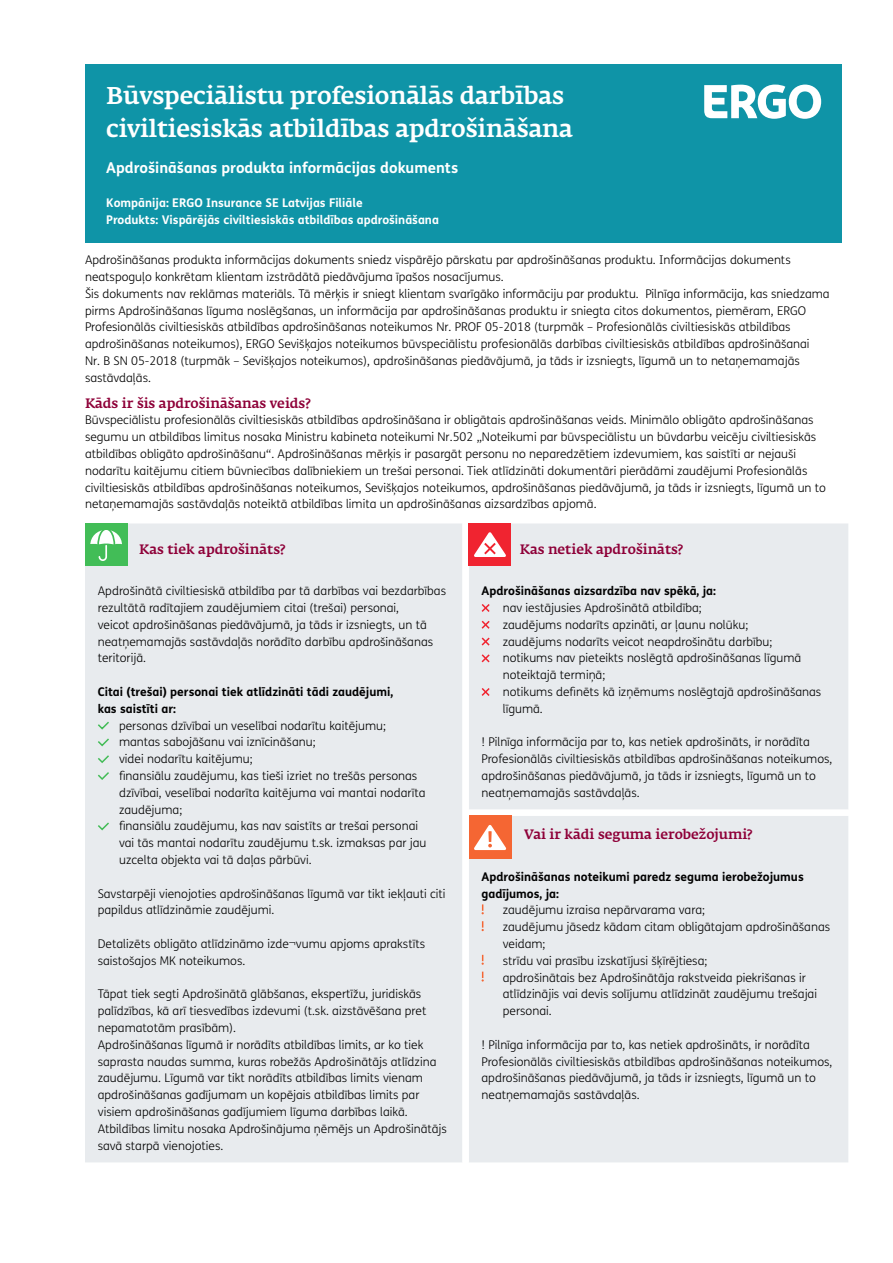
<style>
.page{position:relative;width:893px;height:1263px;background:#fff}
.page>*{position:absolute;margin:0;border:0;box-sizing:border-box;transform-origin:0 0}
.t1{font:500 24px/33.6px "Fedra Serif A Pro";letter-spacing:-.005em;color:#fff}
.t2{font:700 15px "FS Me";color:#fff}
.t3{font:500 13.5px "Fedra Serif A Pro";color:#8e0038}
.t4{font:300 12px/16.8px "FS Me";color:#000}
.t5{font:700 12px/16.8px "FS Me";color:#000}
.t6{font:700 12px/16.8px "FS Me";color:#fff}
</style>
<div class="page">
<div style="left:85px;top:523px;width:377px;height:639px;background:#e8ebee"></div>
<div style="left:468px;top:523px;width:380px;height:639px;background:#e8ebee"></div>
<div style="left:85px;top:523px;width:42px;height:43px;background:#42bd57"></div>
<svg style="left:90px;top:530px;width:32px;height:31px"></svg>
<div style="left:469px;top:523px;width:42px;height:43px;background:#f02430"></div>
<svg style="left:474px;top:532px;width:32px;height:25px"></svg>
<svg style="left:96px;top:720px;width:15px;height:11px"></svg>
<svg style="left:96px;top:737px;width:15px;height:10px"></svg>
<svg style="left:96px;top:754px;width:15px;height:10px"></svg>
<svg style="left:96px;top:770px;width:15px;height:11px"></svg>
<svg style="left:96px;top:821px;width:15px;height:10px"></svg>
<svg style="left:480px;top:602px;width:11px;height:28px"></svg>
<svg style="left:480px;top:636px;width:11px;height:11px"></svg>
<svg style="left:480px;top:653px;width:11px;height:11px"></svg>
<svg style="left:480px;top:686px;width:11px;height:12px"></svg>
<div style="left:469px;top:816px;width:42px;height:43px;background:#f56633"></div>
<svg style="left:474px;top:825px;width:32px;height:25px"></svg>
<svg style="left:482px;top:904px;width:2px;height:10px"></svg>
<svg style="left:482px;top:921px;width:2px;height:10px"></svg>
<svg style="left:482px;top:955px;width:2px;height:10px"></svg>
<svg style="left:482px;top:972px;width:2px;height:9px"></svg>
<div style="left:85px;top:64px;width:757px;height:178px;background:#0f94a7"></div>
<svg style="left:704px;top:85px;width:118px;height:34px"></svg>
<h1 class="t1" style="left:106px;top:79px;width:468px">Būvspeciālistu profesionālās darbības civiltiesiskās atbildības apdrošināšana</h1>
<p class="t2" style="left:106px;top:156px;width:353px">Apdrošināšanas produkta informācijas dokuments</p>
<p class="t6" style="left:106px;top:194px;width:334px">Kompānija: ERGO Insurance SE Latvijas Filiāle<br>Produkts: Vispārējās civiltiesiskās atbildības apdrošināšana</p>
<p class="t4" style="left:85px;top:251px;width:746px">Apdrošināšanas produkta informācijas dokuments sniedz vispārējo pārskatu par apdrošināšanas produktu. Informācijas dokuments neatspoguļo konkrētam klientam izstrādātā piedāvājuma īpašos nosacījumus.<br>Šis dokuments nav reklāmas materiāls. Tā mērķis ir sniegt klientam svarīgāko informāciju par produktu. Pilnīga informācija, kas sniedzama pirms Apdrošināšanas līguma noslēgšanas, un informācija par apdrošināšanas produktu ir sniegta citos dokumentos, piemēram, ERGO Profesionālās civiltiesiskās atbildības apdrošināšanas noteikumos Nr. PROF 05-2018 (turpmāk – Profesionālās civiltiesiskās atbildības apdrošināšanas noteikumos), ERGO Sevišķajos noteikumos būvspeciālistu profesionālās darbības civiltiesiskās atbildības apdrošināšanai<br>Nr. B SN 05-2018 (turpmāk – Sevišķajos noteikumos), apdrošināšanas piedāvājumā, ja tāds ir izsniegts, līgumā un to netaņemamajās sastāvdaļās.</p>
<p class="t3" style="left:85px;top:395px;width:227px">Kāds ir šis apdrošināšanas veids?</p>
<p class="t4" style="left:85px;top:411px;width:742px">Būvspeciālistu profesionālās civiltiesiskās atbildības apdrošināšana ir obligātais apdrošināšanas veids. Minimālo obligāto apdrošināšanas segumu un atbildības limitus nosaka Ministru kabineta noteikumi Nr.502 „Noteikumi par būvspeciālistu un būvdarbu veicēju civiltiesiskās atbildības obligāto apdrošināšanu“. Apdrošināšanas mērķis ir pasargāt personu no neparedzētiem izdevumiem, kas saistīti ar nejauši nodarītu kaitējumu citiem būvniecības dalībniekiem un trešai personai. Tiek atlīdzināti dokumentāri pierādāmi zaudējumi Profesionālās civiltiesiskās atbildības apdrošināšanas noteikumos, Sevišķajos noteikumos, apdrošināšanas piedāvājumā, ja tāds ir izsniegts, līgumā un to netaņemamajās sastāvdaļās noteiktā atbildības limita un apdrošināšanas aizsardzības apjomā.</p>
<p class="t3" style="left:139px;top:541px;width:147px">Kas tiek apdrošināts?</p>
<p class="t3" style="left:520px;top:541px;width:165px">Kas netiek apdrošināts?</p>
<p class="t4" style="left:98px;top:582px;width:350px">Apdrošinātā civiltiesiskā atbildība par tā darbības vai bezdarbības rezultātā radītajiem zaudējumiem citai (trešai) personai,<br>veicot apdrošināšanas piedāvājumā, ja tāds ir izsniegts, un tā neatņemamajās sastāvdaļās norādīto darbību apdrošināšanas teritorijā.</p>
<p class="t5" style="left:98px;top:683px;width:297px">Citai (trešai) personai tiek atlīdzināti tādi zaudējumi, kas saistīti ar:</p>
<p class="t4" style="left:119px;top:717px;width:309px">personas dzīvībai un veselībai nodarītu kaitējumu; mantas sabojāšanu vai iznīcināšanu;<br>videi nodarītu kaitējumu;<br>finansiālu zaudējumu, kas tieši izriet no trešās personas dzīvībai, veselībai nodarīta kaitējuma vai mantai nodarīta zaudējuma;<br>finansiālu zaudējumu, kas nav saistīts ar trešai personai vai tās mantai nodarītu zaudējumu t.sk. izmaksas par jau uzcelta objekta vai tā daļas pārbūvi.</p>
<p class="t4" style="left:98px;top:885px;width:349px">Savstarpēji vienojoties apdrošināšanas līgumā var tikt iekļauti citi papildus atlīdzināmie zaudējumi.</p>
<p class="t4" style="left:98px;top:935px;width:329px">Detalizēts obligāto atlīdzināmo izde¬vumu apjoms aprakstīts saistošajos MK noteikumos.</p>
<p class="t4" style="left:98px;top:985px;width:351px">Tāpat tiek segti Apdrošinātā glābšanas, ekspertīžu, juridiskās palīdzības, kā arī tiesvedības izdevumi (t.sk. aizstāvēšana pret nepamatotām prasībām).<br>Apdrošināšanas līgumā ir norādīts atbildības limits, ar ko tiek saprasta naudas summa, kuras robežās Apdrošinātājs atlīdzina zaudējumu. Līgumā var tikt norādīts atbildības limits vienam apdrošināšanas gadījumam un kopējais atbildības limits par visiem apdrošināšanas gadījumiem līguma darbības laikā.<br>Atbildības limitu nosaka Apdrošinājuma ņēmējs un Apdrošinātājs savā starpā vienojoties.</p>
<p class="t5" style="left:482px;top:582px;width:236px">Apdrošināšanas aizsardzība nav spēkā, ja:</p>
<p class="t4" style="left:503px;top:599px;width:320px">nav iestājusies Apdrošinātā atbildība;<br>zaudējums nodarīts apzināti, ar ļaunu nolūku;<br>zaudējums nodarīts veicot neapdrošinātu darbību; notikums nav pieteikts noslēgtā apdrošināšanas līgumā noteiktajā termiņā;<br>notikums definēts kā izņēmums noslēgtajā apdrošināšanas līgumā.</p>
<p class="t4" style="left:482px;top:733px;width:352px">! Pilnīga informācija par to, kas netiek apdrošināts, ir norādīta Profesionālās civiltiesiskās atbildības apdrošināšanas noteikumos, apdrošināšanas piedāvājumā, ja tāds ir izsniegts, līgumā un to neatņemamajās sastāvdaļās.</p>
<p class="t3" style="left:524px;top:827px;width:230px">Vai ir kādi seguma ierobežojumi?</p>
<p class="t5" style="left:482px;top:867px;width:324px">Apdrošināšanas noteikumi paredz seguma ierobežojumus gadījumos, ja:</p>
<p class="t4" style="left:503px;top:901px;width:329px">zaudējumu izraisa nepārvarama vara;<br>zaudējumu jāsedz kādam citam obligātajam apdrošināšanas veidam;<br>strīdu vai prasību izskatījusi šķīrējtiesa;<br>apdrošinātais bez Apdrošinātāja rakstveida piekrišanas ir atlīdzinājis vai devis solījumu atlīdzināt zaudējumu trešajai personai.</p>
<p class="t4" style="left:482px;top:1036px;width:352px">! Pilnīga informācija par to, kas netiek apdrošināts, ir norādīta Profesionālās civiltiesiskās atbildības apdrošināšanas noteikumos, apdrošināšanas piedāvājumā, ja tāds ir izsniegts, līgumā un to neatņemamajās sastāvdaļās.</p>
</div>
